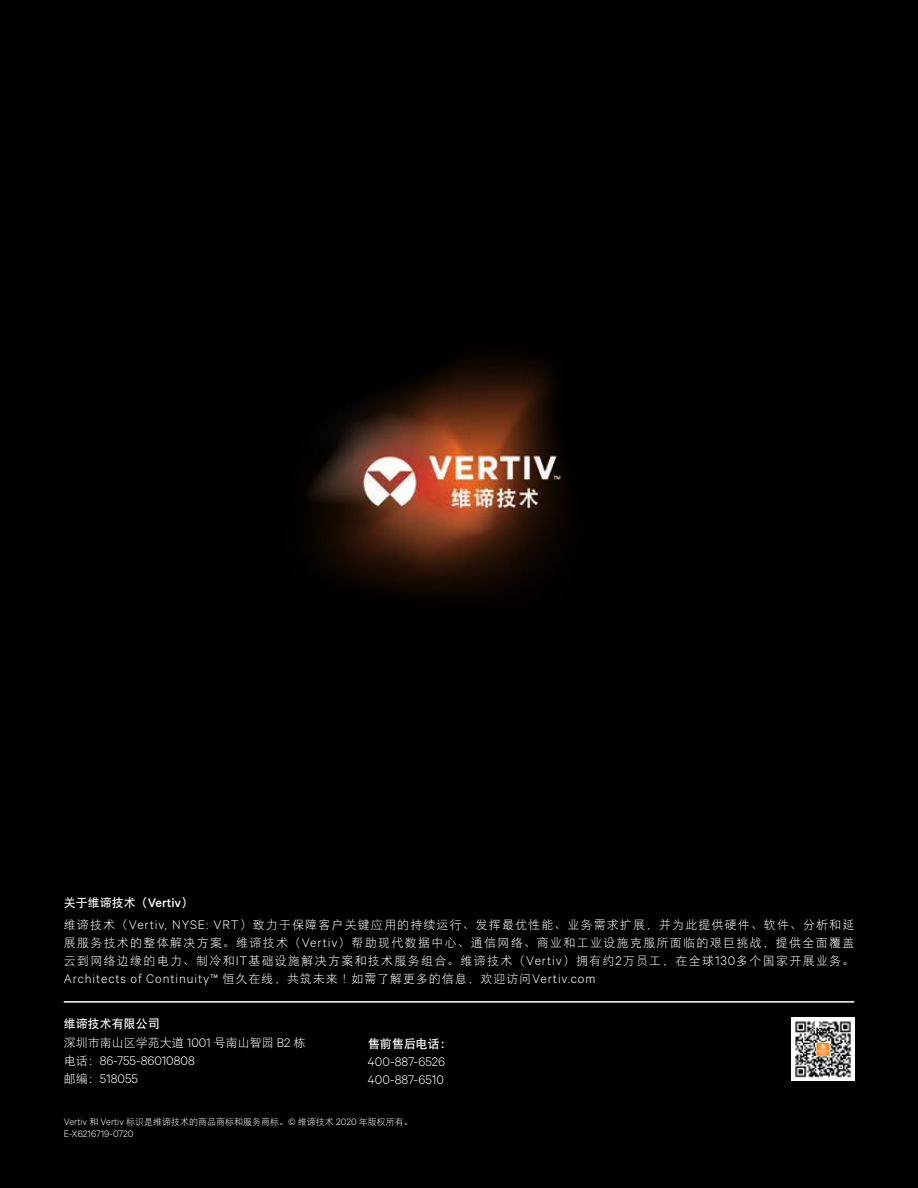
<style>
.page{position:relative;width:918px;height:1188px;background:#000}
.page>*{position:absolute;margin:0;border:0;box-sizing:border-box;transform-origin:0 0}
.t1{font:12px/18px "DFP Hei W3";letter-spacing:.105em;color:#fff;text-align:justify}
.t2{font:300 12px "Calibre";letter-spacing:.075em;color:#fff}
.t3{font:300 12px/18px "Calibre";letter-spacing:.005em;color:#fff}
.t4{font:12px "DFP Hei W7";color:#fff}
.t5{font:12px "DFP Hei W3";color:#fff}
.t6{font:9px "DFP Hei W3";color:#fff}
.t7{font:300 9px "Calibre";color:#fff}
.s1{font-family:"Calibre";font-weight:500}
.s2{font-family:"Calibre";font-weight:300}
.s3{font-family:"DFP Hei W3";font-weight:400}
</style>
<div class="page">
<img style="left:307px;top:357px;width:258px;height:237px">
<img style="left:791px;top:1018px;width:63px;height:63px">
<hr style="left:64px;top:1001px;width:790px;height:2px;background:#fff">
<p class="t4" style="left:64px;top:896px;width:131px">关于维谛技术（<span class="s1">Vertiv</span>）</p>
<p class="t1" style="left:64px;top:916px;width:792px">维谛技术（<span class="s2">Vertiv, NYSE: VRT</span>）致力于保障客户关键应用的持续运行、发挥最优性能、业务需求扩展，并为此提供硬件、软件、分析和延展服务技术的整体解决方案。维谛技术（<span class="s2">Vertiv</span>）帮助现代数据中心、通信网络、商业和工业设施克服所面临的艰巨挑战，提供全面覆盖云到网络边缘的电力、制冷和<span class="s2">IT</span>基础设施解决方案和技术服务组合。维谛技术（<span class="s2">Vertiv</span>）拥有约<span class="s2">2</span>万员工，在全球<span class="s2">130</span>多个国家开展业务。</p>
<p class="t2" style="left:64px;top:970px;width:533px">Architects of Continuity™ <span class="s3">恒久在线，共筑未来！如需了解更多的信息，欢迎访问</span>Vertiv.com</p>
<p class="t4" style="left:64px;top:1018px;width:97px">维谛技术有限公司</p>
<p class="t5" style="left:64px;top:1037px;width:243px">深圳市南山区学苑大道 <span class="s2">1001</span> 号南山智园 <span class="s2">B2</span> 栋</p>
<p class="t3" style="left:64px;top:1051px;width:133px"><span class="s3">电话：</span>86-755-86010808<span class="s3">邮编：</span>518055</p>
<p class="t4" style="left:368px;top:1037px;width:85px">售前售后电话：</p>
<p class="t3" style="left:368px;top:1052px;width:79px">400-887-6526<br>400-887-6510</p>
<p class="t6" style="left:64px;top:1118px;width:351px"><span class="s2">Vertiv</span> 和 <span class="s2">Vertiv</span> 标识是维谛技术的商品商标和服务商标。<span class="s2">©</span> 维谛技术 <span class="s2">2020</span> 年版权所有。</p>
<p class="t7" style="left:64px;top:1128px;width:71px">E-X6216719-0720</p>
</div>
